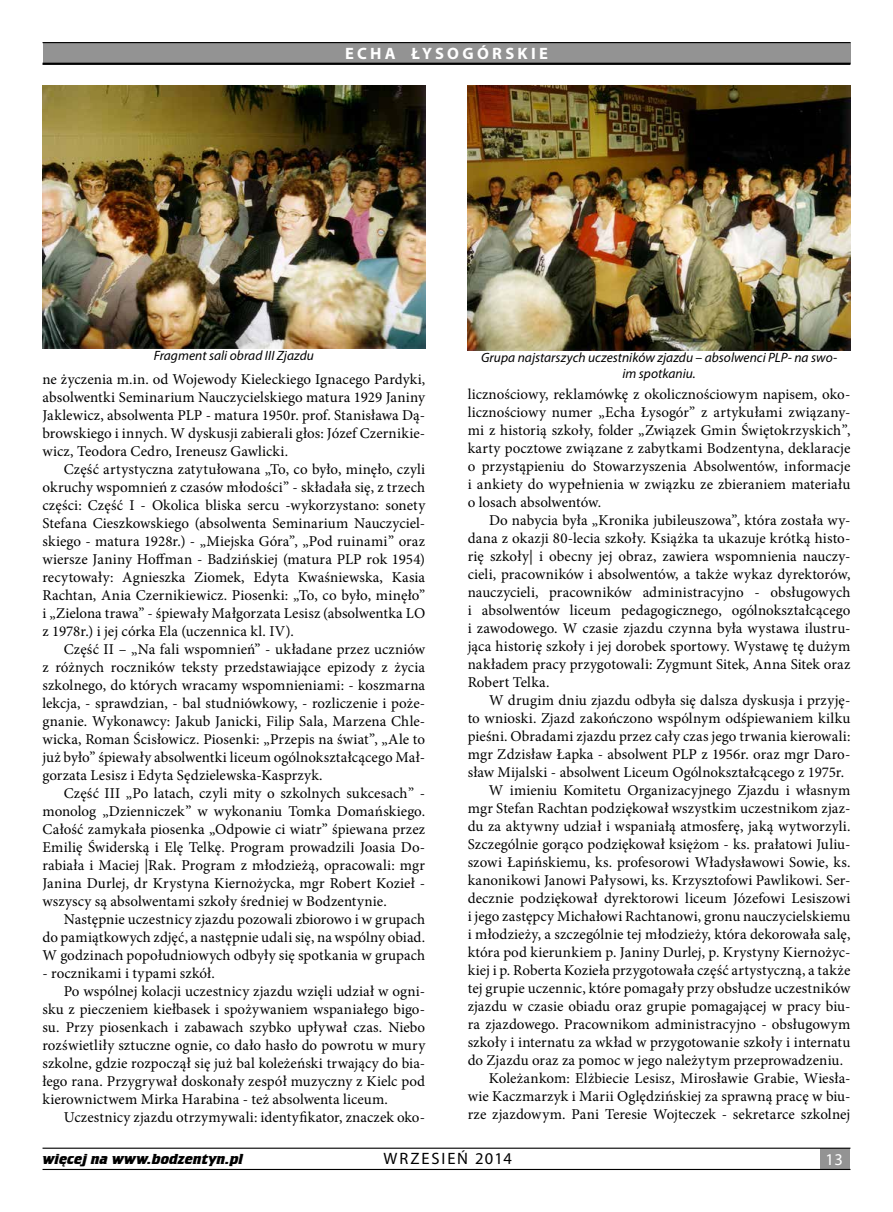
<style>
.page{position:relative;width:893px;height:1212px;background:#fff}
.page>*{position:absolute;margin:0;border:0;box-sizing:border-box;transform-origin:0 0}
.t1{font:700 16.5px "Myriad Pro";letter-spacing:.2em;color:#fff}
.t2{font:16.5px "Myriad Pro";letter-spacing:.11em;color:#000}
.t3{font:16.5px "Myriad Pro";color:#fff}
.t4{font:15px/18px "Minion Pro";letter-spacing:.005em;color:#000;text-align:justify}
.t5{font:700 15px "Crillee TEE";letter-spacing:.005em;color:#000}
.t6{font:italic 13.5px/16.2px "Myriad Pro";color:#000;text-align:center}
</style>
<div class="page">
<div style="left:820px;top:1148px;width:30px;height:21px;background:#939393"></div>
<div style="left:43px;top:42px;width:807px;height:21px;background:#939393"></div>
<hr style="left:43px;top:63px;width:807px;height:2px;background:#000">
<hr style="left:43px;top:42px;width:807px;height:1px;background:#000">
<hr style="left:43px;top:1169px;width:807px;height:1px;background:#000">
<hr style="left:43px;top:1147px;width:807px;height:2px;background:#000">
<img style="left:468px;top:85px;width:382px;height:265px">
<img style="left:43px;top:85px;width:382px;height:264px">
<p class="t1" style="left:345px;top:42px;width:203px">ECHA ŁYSOGÓRskie</p>
<p class="t6" style="left:154px;top:347px;width:162px">Fragment sali obrad III Zjazdu</p>
<p class="t4" style="left:42px;top:370px;width:384px">ne życzenia m.in. od Wojewody Kieleckiego Ignacego Pardyki, absolwentki Seminarium Nauczycielskiego matura 1929 Janiny Jaklewicz, absolwenta PLP - matura 1950r. prof. Stanisława Dą&shy;browskiego i innych. W dyskusji zabierali głos: Józef Czernikie&shy;wicz, Teodora Cedro, Ireneusz Gawlicki.</p>
<p class="t4" style="left:42px;top:460px;width:384px;text-indent:21px">Część artystyczna zatytułowana „To, co było, minęło, czyli okruchy wspomnień z czasów młodości” - składała się, z trzech części: Część I - Okolica bliska sercu -wykorzystano: sonety Stefana Cieszkowskiego (absolwenta Seminarium Nauczyciel&shy;skiego - matura 1928r.) - „Miejska Góra”, „Pod ruinami” oraz wiersze Janiny Hoffman - Badzińskiej (matura PLP rok 1954) recytowały: Agnieszka Ziomek, Edyta Kwaśniewska, Kasia Rachtan, Ania Czernikiewicz. Piosenki: „To, co było, minęło” i „Zielona trawa” - śpiewały Małgorzata Lesisz (absolwentka LO z 1978r.) i jej córka Ela (uczennica kl. IV).</p>
<p class="t4" style="left:42px;top:640px;width:384px;text-indent:21px">Część II – „Na fali wspomnień” - układane przez uczniów z różnych roczników teksty przedstawiające epizody z życia szkolnego, do których wracamy wspomnieniami: - koszmarna lekcja, - sprawdzian, - bal studniówkowy, - rozliczenie i poże&shy;gnanie. Wykonawcy: Jakub Janicki, Filip Sala, Marzena Chle&shy;wicka, Roman Ścisłowicz. Piosenki: „Przepis na świat”, „Ale to już było” śpiewały absolwentki liceum ogólnokształcącego Mał&shy;gorzata Lesisz i Edyta Sędzielewska-Kasprzyk.</p>
<p class="t4" style="left:42px;top:784px;width:384px;text-indent:21px">Część III „Po latach, czyli mity o szkolnych sukcesach” - monolog „Dzienniczek” w wykonaniu Tomka Domańskiego.<br>Całość zamykała piosenka „Odpowie ci wiatr” śpiewana przez Emilię Świderską i Elę Telkę. Program prowadzili Joasia Do&shy;rabiała i Maciej |Rak. Program z młodzieżą, opracowali: mgr Janina Durlej, dr Krystyna Kiernożycka, mgr Robert Kozieł - wszyscy są absolwentami szkoły średniej w Bodzentynie.</p>
<p class="t4" style="left:42px;top:910px;width:384px;text-indent:21px">Następnie uczestnicy zjazdu pozowali zbiorowo i w grupach do pamiątkowych zdjęć, a następnie udali się, na wspólny obiad.<br>W godzinach popołudniowych odbyły się spotkania w grupach</p>
<p class="t4" style="left:42px;top:964px;width:174px">- rocznikami i typami szkół.</p>
<p class="t4" style="left:64px;top:982px;width:363px">Po wspólnej kolacji uczestnicy zjazdu wzięli udział w ogni-</p>
<p class="t4" style="left:42px;top:1000px;width:384px">sku z pieczeniem kiełbasek i spożywaniem wspaniałego bigo-</p>
<p class="t4" style="left:42px;top:1018px;width:384px">su. Przy piosenkach i zabawach szybko upływał czas. Niebo</p>
<p class="t4" style="left:42px;top:1036px;width:384px">rozświetliły sztuczne ognie, co dało hasło do powrotu w mury</p>
<p class="t4" style="left:42px;top:1054px;width:384px">szkolne, gdzie rozpoczął się już bal koleżeński trwający do bia-</p>
<p class="t4" style="left:42px;top:1072px;width:384px">łego rana. Przygrywał doskonały zespół muzyczny z Kielc pod</p>
<p class="t4" style="left:42px;top:1090px;width:347px">kierownictwem Mirka Harabina - też absolwenta liceum.</p>
<p class="t4" style="left:64px;top:1108px;width:363px">Uczestnicy zjazdu otrzymywali: identyfikator, znaczek oko-</p>
<p class="t6" style="left:481px;top:349px;width:358px">Grupa najstarszych uczestników zjazdu – absolwenci PLP- na swo&shy;im spotkaniu.</p>
<p class="t4" style="left:468px;top:386px;width:384px">licznościowy, reklamówkę z okolicznościowym napisem, oko&shy;licznościowy numer „Echa Łysogór” z artykułami związany&shy;mi z historią szkoły, folder „Związek Gmin Świętokrzyskich”, karty pocztowe związane z zabytkami Bodzentyna, deklaracje o przystąpieniu do Stowarzyszenia Absolwentów, informacje i ankiety do wypełnienia w związku ze zbieraniem materiału o losach absolwentów.</p>
<p class="t4" style="left:468px;top:512px;width:384px;text-indent:21px">Do nabycia była „Kronika jubileuszowa”, która została wy&shy;dana z okazji 80-lecia szkoły. Książka ta ukazuje krótką histo&shy;rię szkoły| i obecny jej obraz, zawiera wspomnienia nauczy&shy;cieli, pracowników i absolwentów, a także wykaz dyrektorów, nauczycieli, pracowników administracyjno - obsługowych i absolwentów liceum pedagogicznego, ogólnokształcącego i zawodowego. W czasie zjazdu czynna była wystawa ilustru&shy;jąca historię szkoły i jej dorobek sportowy. Wystawę tę dużym nakładem pracy przygotowali: Zygmunt Sitek, Anna Sitek oraz Robert Telka.</p>
<p class="t4" style="left:489px;top:692px;width:363px">W drugim dniu zjazdu odbyła się dalsza dyskusja i przyję-</p>
<p class="t4" style="left:468px;top:710px;width:384px">to wnioski. Zjazd zakończono wspólnym odśpiewaniem kilku</p>
<p class="t4" style="left:468px;top:728px;width:384px">pieśni. Obradami zjazdu przez cały czas jego trwania kierowali:</p>
<p class="t4" style="left:468px;top:746px;width:384px">mgr Zdzisław Łapka - absolwent PLP z 1956r. oraz mgr Daro-</p>
<p class="t4" style="left:468px;top:764px;width:378px">sław Mijalski - absolwent Liceum Ogólnokształcącego z 1975r.</p>
<p class="t4" style="left:489px;top:782px;width:363px">W imieniu Komitetu Organizacyjnego Zjazdu i własnym</p>
<p class="t4" style="left:468px;top:800px;width:384px">mgr Stefan Rachtan podziękował wszystkim uczestnikom zjaz-</p>
<p class="t4" style="left:468px;top:818px;width:384px">du za aktywny udział i wspaniałą atmosferę, jaką wytworzyli.</p>
<p class="t4" style="left:468px;top:836px;width:384px">Szczególnie gorąco podziękował księżom - ks. prałatowi Juliu-</p>
<p class="t4" style="left:468px;top:854px;width:384px">szowi Łapińskiemu, ks. profesorowi Władysławowi Sowie, ks.</p>
<p class="t4" style="left:468px;top:872px;width:384px">kanonikowi Janowi Pałysowi, ks. Krzysztofowi Pawlikowi. Ser-</p>
<p class="t4" style="left:468px;top:890px;width:384px">decznie podziękował dyrektorowi liceum Józefowi Lesiszowi</p>
<p class="t4" style="left:468px;top:908px;width:384px">i jego zastępcy Michałowi Rachtanowi, gronu nauczycielskiemu</p>
<p class="t4" style="left:468px;top:926px;width:384px">i młodzieży, a szczególnie tej młodzieży, która dekorowała salę,</p>
<p class="t4" style="left:468px;top:944px;width:384px">która pod kierunkiem p. Janiny Durlej, p. Krystyny Kiernożyc-</p>
<p class="t4" style="left:468px;top:962px;width:384px">kiej i p. Roberta Kozieła przygotowała część artystyczną, a także</p>
<p class="t4" style="left:468px;top:980px;width:384px">tej grupie uczennic, które pomagały przy obsłudze uczestników</p>
<p class="t4" style="left:468px;top:998px;width:384px">zjazdu w czasie obiadu oraz grupie pomagającej w pracy biu-</p>
<p class="t4" style="left:468px;top:1016px;width:384px">ra zjazdowego. Pracownikom administracyjno - obsługowym</p>
<p class="t4" style="left:468px;top:1034px;width:384px">szkoły i internatu za wkład w przygotowanie szkoły i internatu</p>
<p class="t4" style="left:468px;top:1052px;width:377px">do Zjazdu oraz za pomoc w jego należytym przeprowadzeniu.</p>
<p class="t4" style="left:489px;top:1070px;width:363px">Koleżankom: Elżbiecie Lesisz, Mirosławie Grabie, Wiesła-</p>
<p class="t4" style="left:468px;top:1088px;width:384px">wie Kaczmarzyk i Marii Oględzińskiej za sprawną pracę w biu-</p>
<p class="t4" style="left:468px;top:1106px;width:384px">rze zjazdowym. Pani Teresie Wojteczek - sekretarce szkolnej</p>
<p class="t5" style="left:43px;top:1150px;width:202px">więcej na www.bodzentyn.pl</p>
<p class="t2" style="left:384px;top:1149px;width:130px">WRZESIEŃ 2014</p>
<p class="t3" style="left:826px;top:1149px;width:19px">13</p>
</div>
